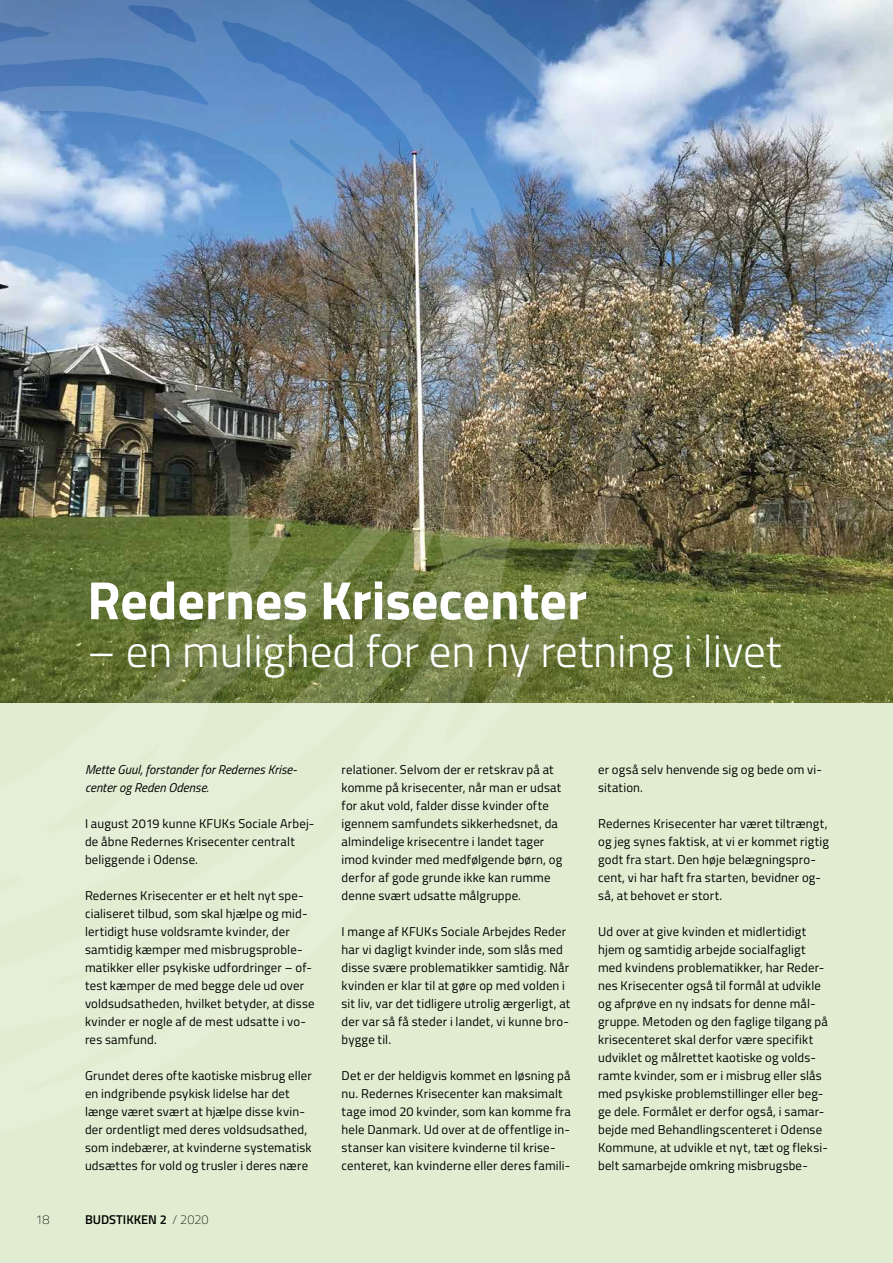
<style>
.page{position:relative;width:893px;height:1263px;background:#e1edd1}
.page>*{position:absolute;margin:0;border:0;box-sizing:border-box;transform-origin:0 0}
.t1{font:700 54px "Titillium Web";color:#fff}
.t2{font:300 45px "Titillium Web";color:#fff}
.t3{font:12.75px/18px "Titillium Web";letter-spacing:.015em;color:#000}
.t4{font:italic 12.75px/18px "Titillium Web";color:#000}
.t5{font:600 12.75px "Titillium Web";color:#000}
.t6{font:100 12.75px "Titillium Web";color:#000}
.s1{font-weight:100}
</style>
<div class="page">
<img style="left:652px;top:0;width:241px;height:702px">
<img style="left:0;top:0;width:652px;height:703px">
<h1 class="t1" style="left:87px;top:559px;width:501px">Redernes Krisecenter</h1>
<h2 class="t2" style="left:87px;top:619px;width:696px">– en mulighed for en ny retning i livet</h2>
<p class="t4" style="left:85px;top:760px;width:213px">Mette Guul, forstander for Redernes Krise&shy;center og Reden Odense.</p>
<p class="t3" style="left:85px;top:814px;width:231px">I august 2019 kunne KFUKs Sociale Arbej&shy;de åbne Redernes Krisecenter centralt beliggende i Odense.</p>
<p class="t3" style="left:85px;top:886px;width:231px">Redernes Krisecenter er et helt nyt spe&shy;cialiseret tilbud, som skal hjælpe og mid&shy;lertidigt huse voldsramte kvinder, der samtidig kæmper med misbrugsproble&shy;matikker eller psykiske udfordringer – of&shy;test kæmper de med begge dele ud over voldsudsatheden, hvilket betyder, at disse kvinder er nogle af de mest udsatte i vo&shy;res samfund.</p>
<p class="t3" style="left:85px;top:1066px;width:228px">Grundet deres ofte kaotiske misbrug eller en indgribende psykisk lidelse har det længe været svært at hjælpe disse kvin&shy;der ordentligt med deres voldsudsathed, som indebærer, at kvinderne systematisk udsættes for vold og trusler i deres nære</p>
<p class="t6" style="left:35px;top:1210px;width:16px">18</p>
<p class="t5" style="left:85px;top:1210px;width:125px">BUDSTIKKEN 2 <span class="s1">/ 2020</span></p>
<p class="t3" style="left:342px;top:760px;width:222px">relationer. Selvom der er retskrav på at komme på krisecenter, når man er udsat for akut vold, falder disse kvinder ofte igennem samfundets sikkerhedsnet, da almindelige krisecentre i landet tager imod kvinder med medfølgende børn, og derfor af gode grunde ikke kan rumme denne svært udsatte målgruppe.</p>
<p class="t3" style="left:342px;top:922px;width:230px">I mange af KFUKs Sociale Arbejdes Reder har vi dagligt kvinder inde, som slås med disse svære problematikker samtidig. Når kvinden er klar til at gøre op med volden i sit liv, var det tidligere utrolig ærgerligt, at der var så få steder i landet, vi kunne bro&shy;bygge til.</p>
<p class="t3" style="left:342px;top:1066px;width:231px">Det er der heldigvis kommet en løsning på nu. Redernes Krisecenter kan maksimalt tage imod 20 kvinder, som kan komme fra hele Danmark. Ud over at de offentlige in&shy;stanser kan visitere kvinderne til krise&shy;centeret, kan kvinderne eller deres famili-</p>
<p class="t3" style="left:598px;top:760px;width:225px">er også selv henvende sig og bede om vi&shy;sitation.</p>
<p class="t3" style="left:598px;top:814px;width:232px">Redernes Krisecenter har været tiltrængt, og jeg synes faktisk, at vi er kommet rigtig godt fra start. Den høje belægningspro&shy;cent, vi har haft fra starten, bevidner og&shy;så, at behovet er stort.</p>
<p class="t3" style="left:598px;top:922px;width:231px">Ud over at give kvinden et midlertidigt hjem og samtidig arbejde socialfagligt med kvindens problematikker, har Reder&shy;nes Krisecenter også til formål at udvikle og afprøve en ny indsats for denne mål&shy;gruppe. Metoden og den faglige tilgang på krisecenteret skal derfor være specifikt udviklet og målrettet kaotiske og volds&shy;ramte kvinder, som er i misbrug eller slås med psykiske problemstillinger eller beg&shy;ge dele. Formålet er derfor også, i samar&shy;bejde med Behandlingscenteret i Odense Kommune, at udvikle et nyt, tæt og fleksi&shy;belt samarbejde omkring misbrugsbe-</p>
</div>
